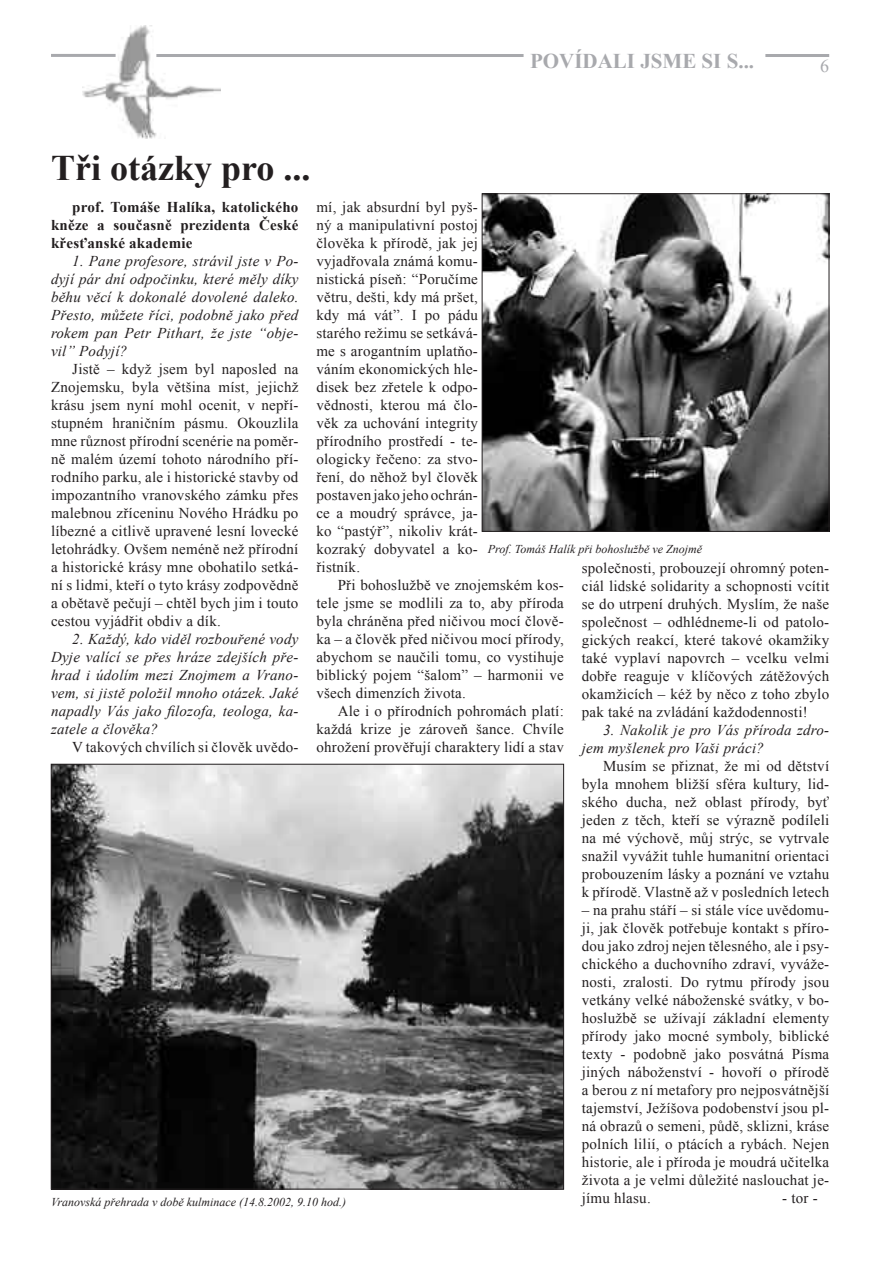
<style>
.page{position:relative;width:893px;height:1263px;background:#fff}
.page>*{position:absolute;margin:0;border:0;box-sizing:border-box;transform-origin:0 0}
.t1{font:700 36px "Times New Roman";color:#231f20}
.t2{font:700 21px "Times New Roman";color:#a8a9ad}
.t3{font:18px "Times New Roman";color:#a8a9ad}
.t4{font:15px/18px "Times New Roman";letter-spacing:.015em;color:#231f20;text-align:justify}
.t5{font:italic 15px/18px "Times New Roman";letter-spacing:.015em;color:#231f20;text-align:justify}
.t6{font:700 15px/18px "Times New Roman";letter-spacing:.015em;color:#231f20;text-align:justify}
.t7{font:italic 12px "Times New Roman";color:#231f20}
</style>
<div class="page">
<img style="left:484px;top:196px;width:343px;height:333px">
<div style="left:482px;top:194px;width:347px;height:337px;border:1px solid #231f20"></div>
<img style="left:53px;top:766px;width:509px;height:421px">
<hr style="left:765px;top:54px;width:64px;height:3px;background:#a8a9ad">
<img style="left:82px;top:25px;width:139px;height:113px">
<hr style="left:51px;top:54px;width:65px;height:3px;background:#a8a9ad">
<hr style="left:156px;top:54px;width:368px;height:3px;background:#a8a9ad">
<h1 class="t1" style="left:51px;top:143px;width:261px">Tři otázky pro ...</h1>
<h2 class="t2" style="left:530px;top:47px;width:226px">POVÍDALI JSME SI S...</h2>
<p class="t3" style="left:820px;top:53px;width:10px">6</p>
<p class="t6" style="left:51px;top:198px;width:249px;text-indent:21px">prof. Tomáše Halíka, katolického kněze a současně prezidenta České křesťanské akademie</p>
<p class="t5" style="left:51px;top:252px;width:249px;text-indent:21px">1. Pane profesore, strávil jste v Po&shy;dyjí pár dní odpočinku, které měly díky běhu věcí k dokonalé dovolené daleko.<br>Přesto, můžete říci, podobně jako před rokem pan Petr Pithart, že jste “obje&shy;vil” Podyjí?</p>
<p class="t4" style="left:51px;top:360px;width:249px;text-indent:21px">Jistě – když jsem byl naposled na Znojemsku, byla většina míst, jejichž krásu jsem nyní mohl ocenit, v nepří&shy;stupném hraničním pásmu. Okouzlila mne různost přírodní scenérie na poměr&shy;ně malém území tohoto národního pří&shy;rodního parku, ale i historické stavby od impozantního vranovského zámku přes malebnou zříceninu Nového Hrádku po líbezné a citlivě upravené lesní lovecké letohrádky. Ovšem neméně než přírodní a historické krásy mne obohatilo setká&shy;ní s lidmi, kteří o tyto krásy zodpovědně a obětavě pečují – chtěl bych jim i touto cestou vyjádřit obdiv a dík.</p>
<p class="t5" style="left:51px;top:630px;width:249px;text-indent:21px">2. Každý, kdo viděl rozbouřené vody Dyje valící se přes hráze zdejších pře&shy;hrad i údolím mezi Znojmem a Vrano&shy;vem, si jistě položil mnoho otázek. Jaké napadly Vás jako filozofa, teologa, ka&shy;zatele a člověka?</p>
<p class="t4" style="left:72px;top:738px;width:228px">V takových chvílích si člověk uvědo-</p>
<p class="t4" style="left:316px;top:198px;width:163px">mí, jak absurdní byl pyš&shy;ný a manipulativní postoj člověka k přírodě, jak jej vyjadřovala známá komu&shy;nistická píseň: “Poručíme větru, dešti, kdy má pršet, kdy má vát”. I po pádu starého režimu se setkává&shy;me s arogantním uplatňo&shy;váním ekonomických hle&shy;disek bez zřetele k odpo&shy;vědnosti, kterou má člo&shy;věk za uchování integrity přírodního prostředí - te&shy;ologicky řečeno: za stvo&shy;ření, do něhož byl člověk postaven jako jeho ochrán&shy;ce a moudrý správce, ja&shy;ko “pastýř”, nikoliv krát&shy;kozraký dobyvatel a ko&shy;řistník.</p>
<p class="t4" style="left:316px;top:576px;width:249px;text-indent:21px">Při bohoslužbě ve znojemském kos&shy;tele jsme se modlili za to, aby příroda byla chráněna před ničivou mocí člově&shy;ka – a člověk před ničivou mocí přírody, abychom se naučili tomu, co vystihuje biblický pojem “šalom” – harmonii ve všech dimenzích života.</p>
<p class="t4" style="left:316px;top:702px;width:249px;text-indent:21px">Ale i o přírodních pohromách platí: každá krize je zároveň šance. Chvíle ohrožení prověřují charaktery lidí a stav</p>
<p class="t7" style="left:488px;top:541px;width:216px">Prof. Tomáš Halík při bohoslužbě ve Znojmě</p>
<p class="t4" style="left:582px;top:559px;width:249px">společnosti, probouzejí ohromný poten&shy;ciál lidské solidarity a schopnosti vcítit se do utrpení druhých. Myslím, že naše společnost – odhlédneme-li od patolo&shy;gických reakcí, které takové okamžiky také vyplaví napovrch – vcelku velmi dobře reaguje v klíčových zátěžových okamžicích – kéž by něco z toho zbylo pak také na zvládání každodennosti!</p>
<p class="t5" style="left:582px;top:721px;width:249px;text-indent:21px">3. Nakolik je pro Vás příroda zdro&shy;jem myšlenek pro Vaši práci?</p>
<p class="t4" style="left:582px;top:757px;width:249px;text-indent:21px">Musím se přiznat, že mi od dětství byla mnohem bližší sféra kultury, lid&shy;ského ducha, než oblast přírody, byť jeden z těch, kteří se výrazně podíleli na mé výchově, můj strýc, se vytrvale snažil vyvážit tuhle humanitní orientaci probouzením lásky a poznání ve vztahu k přírodě. Vlastně až v posledních letech</p>
<p class="t4" style="left:582px;top:901px;width:249px">– na prahu stáří – si stále více uvědomu&shy;ji, jak člověk potřebuje kontakt s příro&shy;dou jako zdroj nejen tělesného, ale i psy&shy;chického a duchovního zdraví, vyváže&shy;nosti, zralosti. Do rytmu přírody jsou vetkány velké náboženské svátky, v bo&shy;hoslužbě se užívají základní elementy přírody jako mocné symboly, biblické texty - podobně jako posvátná Písma jiných náboženství - hovoří o přírodě a berou z ní metafory pro nejposvátnější tajemství, Ježíšova podobenství jsou pl&shy;ná obrazů o semeni, půdě, sklizni, kráse polních lilií, o ptácích a rybách. Nejen historie, ale i příroda je moudrá učitelka života a je velmi důležité naslouchat je&shy;jímu hlasu.</p>
<p class="t4" style="left:782px;top:1189px;width:37px">- tor -</p>
<p class="t7" style="left:51px;top:1193px;width:297px">Vranovská přehrada v době kulminace (14.8.2002, 9.10 hod.)</p>
</div>
